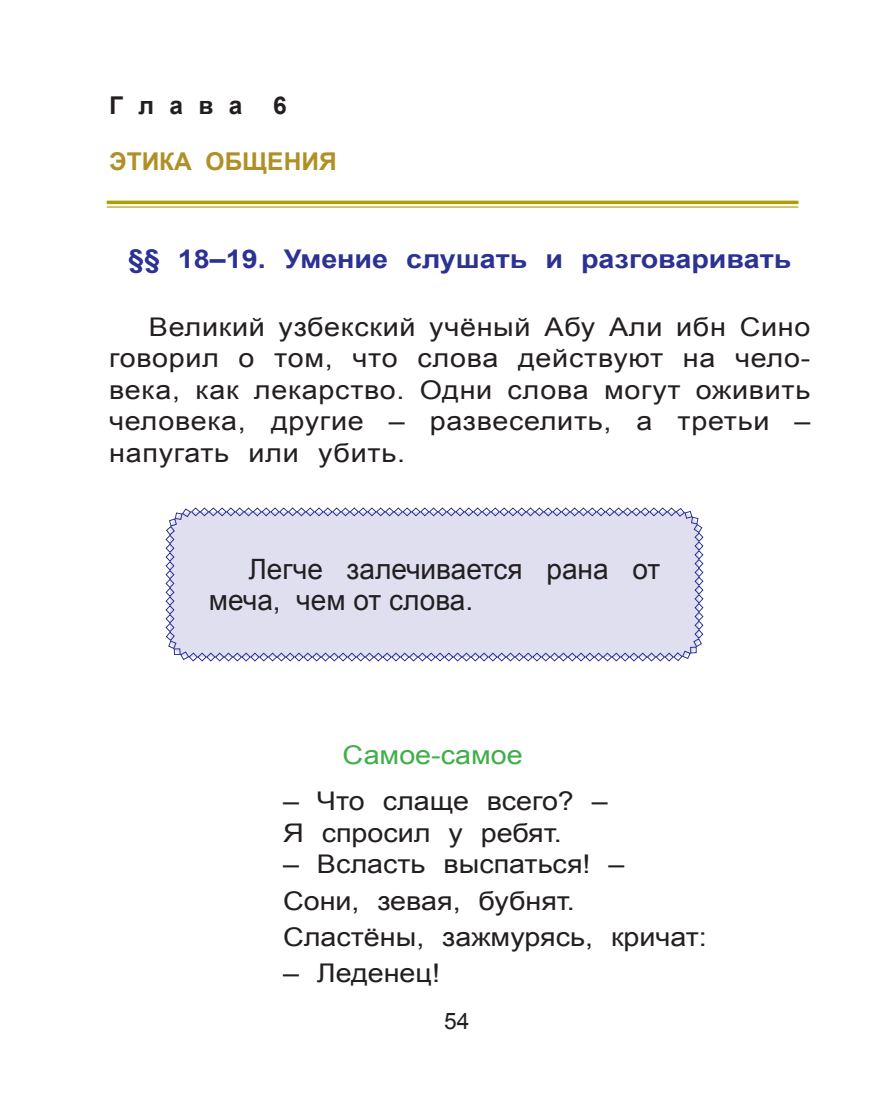
<style>
.page{position:relative;width:869px;height:1117px;background:#fff}
.page>*{position:absolute;margin:0;border:0;box-sizing:border-box;transform-origin:0 0}
.t1{font:28px/31.5px "Arial";color:#231f20}
.t2{font:25.72px/31.5px "Arial";color:#231f20;scale:1.11 1}
.t3{font:700 25.72px "Arial";color:#2c3293;scale:1.11 1}
.t4{font:25.72px "Arial";color:#40ae49;scale:1.11 1}
.t5{font:700 24.5px "Arial";color:#b09026}
.t6{font:700 24.5px "Arial";color:#231f20}
.t7{font:22.75px "Arial";color:#231f20}
</style>
<div class="page">
<svg style="left:165px;top:507px;width:538px;height:154px;background:#dad9ec"></svg>
<svg style="left:107px;top:200px;width:691px;height:4px;background:#bbad28"></svg>
<hr style="left:107px;top:206px;width:691px;height:1px;background:#af9f01">
<p class="t6" style="left:109px;top:89px;width:135px">Г л а в а</p>
<p class="t6" style="left:273px;top:89px;width:15px">6</p>
<p class="t5" style="left:109px;top:145px;width:229px">ЭТИКА ОБЩЕНИЯ</p>
<p class="t3" style="left:128px;top:241px;width:599px">§§ 18–19. Умение слушать и разговаривать</p>
<p class="t2" style="left:109px;top:311px;width:633px;text-align:justify;text-indent:40px">Великий узбекский учёный Абу Али ибн Сино говорил о том, что слова действуют на чело&shy;века, как лекарство. Одни слова могут оживить человека, другие – развеселить, а третьи – напугать или убить.</p>
<p class="t1" style="left:209px;top:553px;width:452px;text-indent:40px">Легче залечивается рана от меча, чем от слова.</p>
<p class="t4" style="left:342px;top:737px;width:164px">Самое-самое</p>
<p class="t2" style="left:283px;top:785px;width:294px">– Что слаще всего? –<br>Я спросил у ребят.</p>
<p class="t2" style="left:283px;top:845px;width:383px;line-height:36.4px">– Всласть выспаться! –<br>Сони, зевая, бубнят.<br>Сластёны, зажмурясь, кричат:</p>
<p class="t2" style="left:283px;top:957px;width:143px">– Леденец!</p>
<p class="t7" style="left:444px;top:1005px;width:27px">54</p>
</div>
